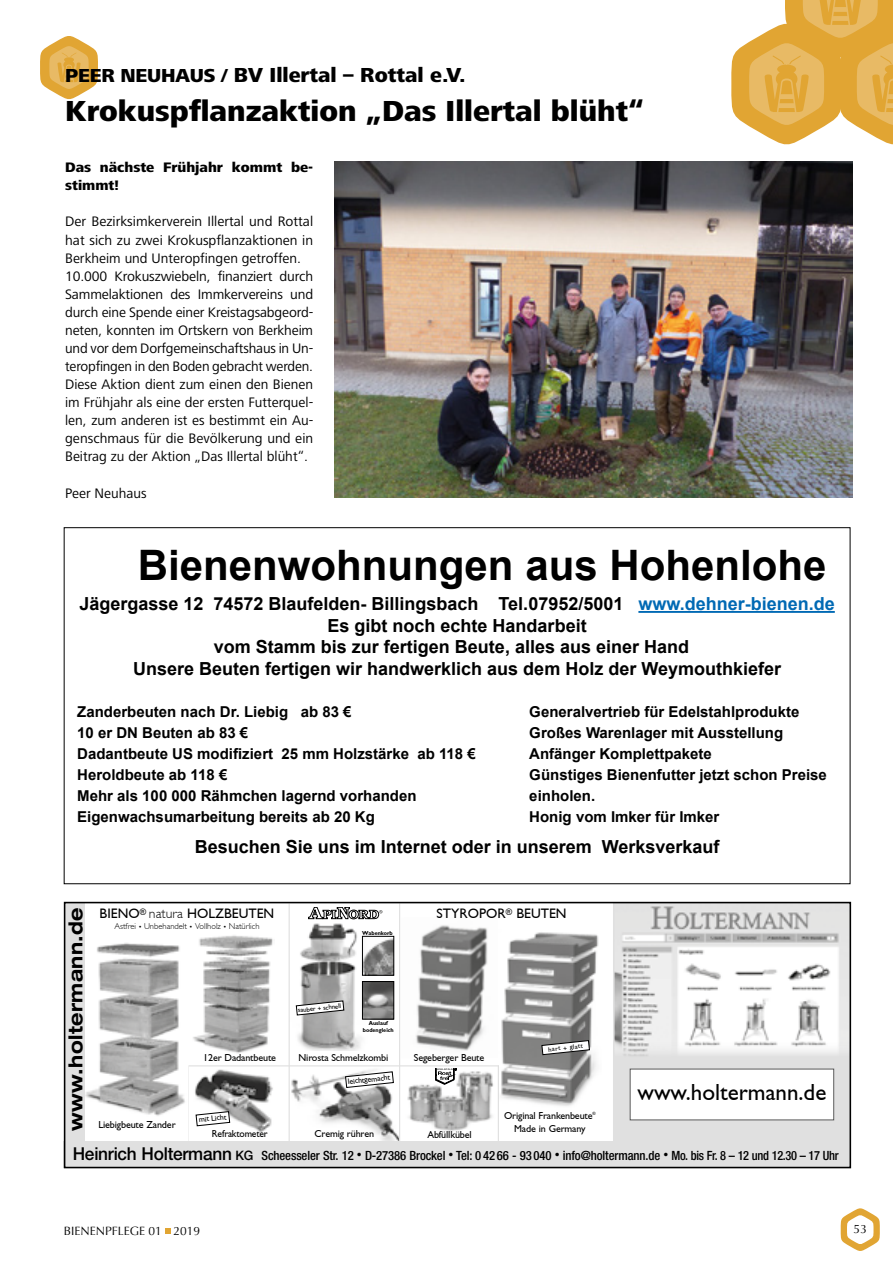
<style>
.page{position:relative;width:893px;height:1263px;background:#fff}
.page>*{position:absolute;margin:0;border:0;box-sizing:border-box;transform-origin:0 0}
.t1{font:700 42px "Arial";color:#000}
.t2{font:800 30px "Frutiger Next LT";color:#000}
.t3{font:23.25px "Gill S Si";color:#000}
.t4{font:800 21px "Frutiger Next LT";color:#000}
.t5{font:700 expanded 19.2px "Helvetica Neue LT Std";letter-spacing:.025em;color:#000;scale:.92 1}
.t6{font:700 18px "Arial";color:#000}
.t7{font:500 17.85px "Helvetica Neue LT Std";letter-spacing:-.015em;color:#000}
.t8{font:700 15px "Arial";color:#000}
.t9{font:14.25px/18px "Frutiger Next LT";color:#000}
.t10{font:800 14.25px/18px "Frutiger Next LT";color:#000}
.t11{font:13.8px "Gill S Si";color:#000}
.t12{font:500 condensed 12.75px "Helvetica Neue LT Std";letter-spacing:-.01em;color:#000}
.t13{font:12px "Optima";color:#000}
.t14{font:10.2px "Gill S Si";letter-spacing:-.015em;color:#000}
.t15{font:10.2px "Gill S Si";letter-spacing:-.015em;color:#000;scale:.95 1}
.t16{font:300 8.55px "Gill Light S Si";color:#000}
.t17{font:7.95px "Gill S Si";color:#000}
.t18{font:6.75px "Gill S Si";color:#000}
.t19{font:700 5.85px/6.9px "Gill S Si";color:#000;text-align:center;scale:.95 1}
.t20{font:4.35px "Gill S Si";color:#000}
.s1{font-size:19.5px}
.s2{color:#0069b4}
.s3{font-family:"Gill Light S Si";font-weight:300}
.s4{font-size:7.05px}
.s5{font-size:9.9px}
.s6{font-style:inherit}
.s7{font-size:13.05px}
</style>
<div class="page">
<svg style="left:165px;top:1229px;width:5px;height:5px"></svg>
<svg style="left:840px;top:1208px;width:40px;height:43px"></svg>
<svg style="left:731px;top:0;width:162px;height:145px"></svg>
<hr style="left:889px;top:0;width:4px;height:40px;background:#e1a533">
<svg style="left:40px;top:36px;width:58px;height:64px"></svg>
<img style="left:334px;top:161px;width:519px;height:336px">
<hr style="left:189px;top:1065px;width:1px;height:84px;background:#e0e0e0">
<img style="left:615px;top:905px;width:233px;height:135px">
<img style="left:416px;top:925px;width:72px;height:126px">
<img style="left:400px;top:1066px;width:98px;height:66px">
<img style="left:85px;top:943px;width:100px;height:173px">
<img style="left:501px;top:932px;width:98px;height:174px">
<img style="left:190px;top:1066px;width:97px;height:67px">
<svg style="left:290px;top:1066px;width:109px;height:75px"></svg>
<svg style="left:196px;top:1111px;width:34px;height:15px"></svg>
<div style="left:65px;top:902px;width:20px;height:246px;background:#e0e0e0"></div>
<div style="left:64px;top:1141px;width:787px;height:26px;background:#e0e0e0"></div>
<svg style="left:345px;top:1071px;width:49px;height:17px"></svg>
<hr style="left:613px;top:903px;width:2px;height:246px;background:#e0e0e0">
<svg style="left:435px;top:1068px;width:22px;height:16px"></svg>
<img style="left:295px;top:923px;width:74px;height:127px">
<img style="left:364px;top:938px;width:28px;height:35px">
<div style="left:362px;top:936px;width:32px;height:39px;border:1px solid #000"></div>
<img style="left:364px;top:983px;width:28px;height:34px">
<div style="left:362px;top:981px;width:32px;height:38px;border:1px solid #000"></div>
<svg style="left:296px;top:1001px;width:48px;height:14px"></svg>
<img style="left:193px;top:935px;width:80px;height:119px">
<svg style="left:542px;top:1040px;width:48px;height:15px"></svg>
<hr style="left:498px;top:1065px;width:1px;height:87px;background:#e0e0e0">
<hr style="left:189px;top:1065px;width:310px;height:1px;background:#e0e0e0">
<hr style="left:289px;top:903px;width:1px;height:248px;background:#e0e0e0">
<hr style="left:399px;top:903px;width:1px;height:244px;background:#e0e0e0">
<svg style="left:308px;top:907px;width:74px;height:12px"></svg>
<svg style="left:614px;top:1040px;width:234px;height:101px;background:#e0e0e0"></svg>
<div style="left:64px;top:902px;width:787px;height:266px;border:2px solid #000"></div>
<div style="left:630px;top:1069px;width:204px;height:51px;background:#fff"></div>
<hr style="left:638px;top:611px;width:197px;height:2px;background:#0069b4">
<h3 class="t4" style="left:65px;top:63px;width:402px"><span class="s1">PEER NEUHAUS /</span> BV Illertal – Rottal e.V.</h3>
<h2 class="t2" style="left:65px;top:94px;width:581px">Krokuspflanzaktion „Das Illertal blüht“</h2>
<p class="t10" style="left:65px;top:158px;width:250px">Das nächste Frühjahr kommt be&shy;stimmt!</p>
<p class="t9" style="left:65px;top:213px;width:250px">Der Bezirksimkerverein Illertal und Rottal hat sich zu zwei Krokuspflanzaktionen in Berkheim und Unteropfingen getroffen.<br>10.000 Krokuszwiebeln, finanziert durch Sammelaktionen des Immkervereins und durch eine Spende einer Kreistagsabgeord&shy;neten, konnten im Ortskern von Berkheim und vor dem Dorfgemeinschaftshaus in Un&shy;teropfingen in den Boden gebracht werden.<br>Diese Aktion dient zum einen den Bienen im Frühjahr als eine der ersten Futterquel&shy;len, zum anderen ist es bestimmt ein Au&shy;genschmaus für die Bevölkerung und ein Beitrag zu der Aktion „Das Illertal blüht“.</p>
<p class="t9" style="left:65px;top:484px;width:83px">Peer Neuhaus</p>
<h1 class="t1" style="left:138px;top:537px;width:690px">Bienenwohnungen aus Hohenlohe</h1>
<p class="t6" style="left:79px;top:592px;width:757px">Jägergasse 12 74572 Blaufelden- Billingsbach Tel.07952/5001 <span class="s2">www.dehner-bienen.de</span></p>
<p class="t6" style="left:328px;top:613px;width:261px">Es gibt noch echte Handarbeit</p>
<p class="t6" style="left:214px;top:635px;width:477px">vom Stamm bis zur fertigen Beute, alles aus einer Hand</p>
<p class="t6" style="left:133px;top:657px;width:649px">Unsere Beuten fertigen wir handwerklich aus dem Holz der Weymouthkiefer</p>
<p class="t8" style="left:77px;top:702px;width:276px">Zanderbeuten nach Dr. Liebig ab 83 €</p>
<p class="t8" style="left:529px;top:702px;width:272px">Generalvertrieb für Edelstahlprodukte</p>
<p class="t8" style="left:77px;top:723px;width:172px">10 er DN Beuten ab 83 €</p>
<p class="t8" style="left:529px;top:723px;width:255px">Großes Warenlager mit Ausstellung</p>
<p class="t8" style="left:77px;top:744px;width:400px">Dadantbeute US modifiziert 25 mm Holzstärke ab 118 €</p>
<p class="t8" style="left:529px;top:744px;width:184px">Anfänger Komplettpakete</p>
<p class="t8" style="left:77px;top:765px;width:152px">Heroldbeute ab 118 €</p>
<p class="t8" style="left:529px;top:765px;width:299px">Günstiges Bienenfutter jetzt schon Preise</p>
<p class="t8" style="left:77px;top:786px;width:341px">Mehr als 100 000 Rähmchen lagernd vorhanden</p>
<p class="t8" style="left:529px;top:786px;width:67px">einholen.</p>
<p class="t8" style="left:77px;top:807px;width:299px">Eigenwachsumarbeitung bereits ab 20 Kg</p>
<p class="t8" style="left:529px;top:807px;width:192px">Honig vom Imker für Imker</p>
<p class="t6" style="left:195px;top:835px;width:526px">Besuchen Sie uns im Internet oder in unserem Werksverkauf</p>
<h3 class="t5" style="left:64px;top:1131px;width:245px;rotate:-90deg">www.holtermann.de</h3>
<p class="t11" style="left:100px;top:905px;width:176px">BIENO<sup>®</sup> <span class="s3">natura</span> HOLZBEUTEN</p>
<p class="t16" style="left:114px;top:921px;width:147px">Astfrei <span class="s4">•</span> Unbehandelt <span class="s4">•</span> Vollholz <span class="s4">•</span> Natürlich</p>
<p class="t11" style="left:437px;top:905px;width:131px">STYROPOR<sup>®</sup> BEUTEN</p>
<p class="t19" style="left:362px;top:929px;width:34px">Wabenkorb</p>
<p class="t18" style="left:298px;top:1006px;width:45px;rotate:-6deg">sauber + schnell</p>
<p class="t19" style="left:363px;top:1020px;width:34px">Auslauf bodengleich</p>
<p class="t18" style="left:548px;top:1045px;width:36px;rotate:-6deg">hart + glatt</p>
<p class="t14" style="left:203px;top:1052px;width:74px">12er Dadantbeute</p>
<p class="t14" style="left:298px;top:1051px;width:91px">Nirosta Schmelzkombi</p>
<p class="t14" style="left:414px;top:1052px;width:72px">Segeberger Beute</p>
<p class="t17" style="left:347px;top:1077px;width:44px;rotate:-6deg">leichtgemacht</p>
<h3 class="t3" style="left:637px;top:1079px;width:190px">www.holtermann.de</h3>
<p class="t14" style="left:504px;top:1110px;width:90px">Original Frankenbeute</p>
<p class="t20" style="left:592px;top:1111px;width:5px">®</p>
<p class="t14" style="left:514px;top:1123px;width:73px">Made in Germany</p>
<p class="t17" style="left:198px;top:1115px;width:29px;rotate:-6deg">mit Licht</p>
<p class="t14" style="left:98px;top:1119px;width:79px">Liebigbeute Zander</p>
<p class="t15" style="left:212px;top:1128px;width:60px">Refraktometer</p>
<p class="t14" style="left:315px;top:1128px;width:61px">Cremig rühren</p>
<p class="t14" style="left:427px;top:1129px;width:46px">Abfüllkübel</p>
<p class="t12" style="left:262px;top:1148px;width:578px">Scheesseler Str. 12 <span class="s5">•</span> D-<span class="s6">27386</span> Brockel <span class="s5">•</span> Tel: 0 42 66 - 93 040 <span class="s5">•</span> info@holtermann.de <span class="s5">•</span> Mo. bis Fr. 8 – 12 und 12.30 – 17 Uhr</p>
<p class="t7" style="left:73px;top:1143px;width:182px">Heinrich Holtermann <span class="s7">KG</span></p>
<p class="t13" style="left:64px;top:1224px;width:138px">BIENENPFLEGE 01 2019</p>
<p class="t13" style="left:853px;top:1222px;width:15px">53</p>
</div>
